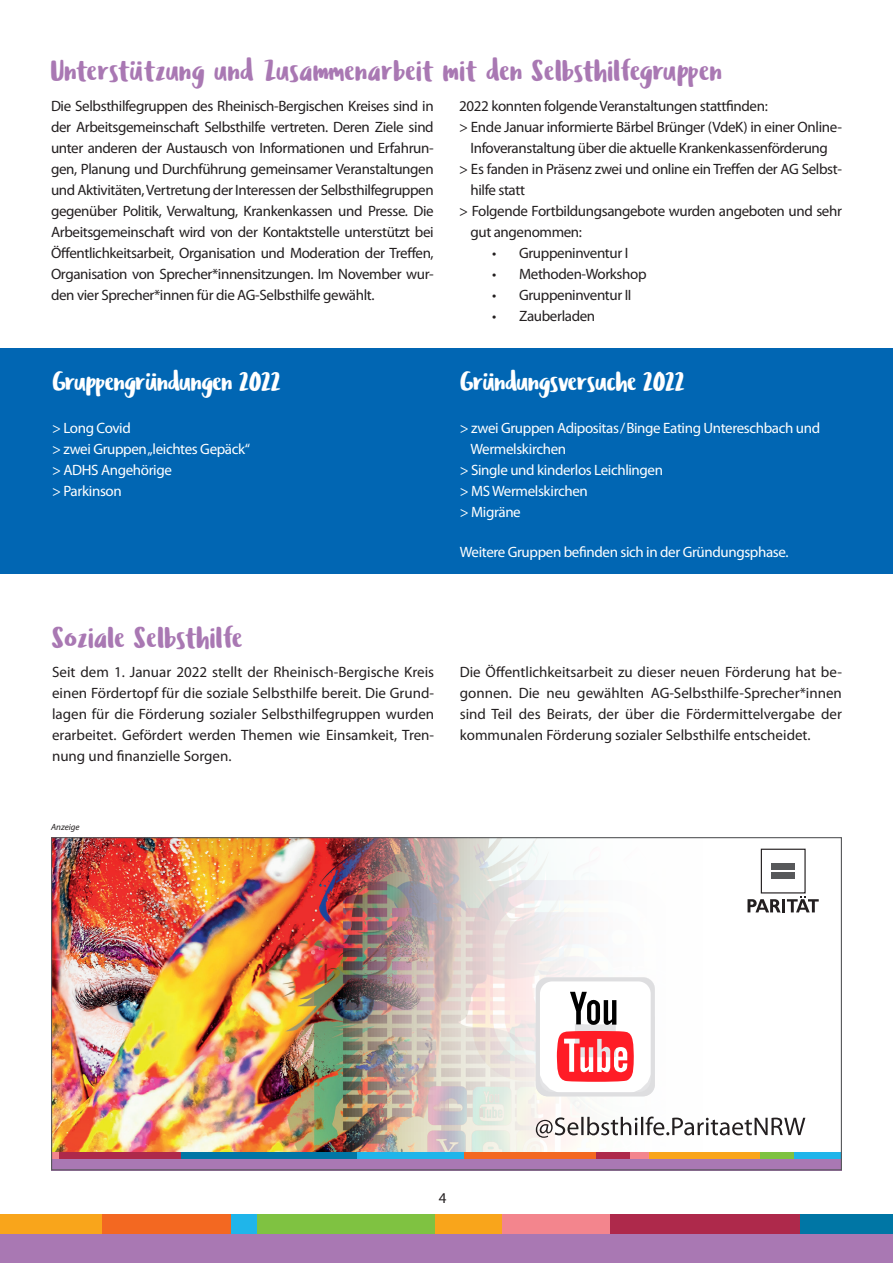
<style>
.page{position:relative;width:893px;height:1263px;background:#fff}
.page>*{position:absolute;margin:0;border:0;box-sizing:border-box;transform-origin:0 0}
.Überschrift{font:30px "Ludicrous";color:#a978b3}
.Fließtext{font:27px "Ludicrous";letter-spacing:-.025em;color:#fff}
.Fließtext-2{font:15px/21px "Myriad Pro";letter-spacing:-.025em;color:#231f20;text-align:justify}
.Fließtext-3{font:15px "Myriad Pro";letter-spacing:-.025em;color:#fff}
.t1{font:italic 9px "Myriad Pro";color:#231f20}
</style>
<div class="page">
<hr style="left:892px;top:439px;width:1px;height:366px;background:#0166b3">
<div style="left:0;top:1228px;width:893px;height:35px;background:#a978b3"></div>
<div style="left:0;top:1214px;width:102px;height:20px;background:#f9a51b"></div>
<div style="left:102px;top:1214px;width:129px;height:20px;background:#f36821"></div>
<div style="left:231px;top:1214px;width:26px;height:20px;background:#1fb5ea"></div>
<div style="left:257px;top:1214px;width:179px;height:20px;background:#7fc241"></div>
<div style="left:501px;top:1214px;width:109px;height:20px;background:#f3858d"></div>
<div style="left:610px;top:1214px;width:191px;height:20px;background:#ae294b"></div>
<div style="left:801px;top:1214px;width:92px;height:20px;background:#0076a5"></div>
<div style="left:435px;top:1214px;width:67px;height:20px;background:#f9a51b"></div>
<div style="left:0;top:349px;width:893px;height:225px;background:#0166b3"></div>
<img style="left:53px;top:839px;width:762px;height:313px">
<svg style="left:536px;top:1116px;width:269px;height:22px"></svg>
<svg style="left:536px;top:977px;width:119px;height:119px"></svg>
<div style="left:771px;top:863px;width:24px;height:6px;background:#57585a"></div>
<div style="left:771px;top:873px;width:24px;height:6px;background:#57585a"></div>
<div style="left:761px;top:849px;width:45px;height:44px;border:1px solid #231f20"></div>
<svg style="left:747px;top:896px;width:72px;height:16px"></svg>
<div style="left:51px;top:1152px;width:9px;height:11px;background:#f3858d"></div>
<div style="left:59px;top:1152px;width:122px;height:11px;background:#ae294b"></div>
<div style="left:181px;top:1152px;width:176px;height:11px;background:#0076a5"></div>
<div style="left:357px;top:1152px;width:108px;height:11px;background:#1fb5ea"></div>
<div style="left:464px;top:1152px;width:133px;height:11px;background:#f36821"></div>
<div style="left:596px;top:1152px;width:35px;height:11px;background:#ae294b"></div>
<div style="left:630px;top:1152px;width:20px;height:11px;background:#f3858d"></div>
<div style="left:649px;top:1152px;width:112px;height:11px;background:#f9a51b"></div>
<div style="left:760px;top:1152px;width:35px;height:11px;background:#7fc241"></div>
<div style="left:794px;top:1152px;width:48px;height:11px;background:#1fb5ea"></div>
<div style="left:51px;top:1159px;width:791px;height:11px;background:#a978b3"></div>
<p class="Überschrift" style="left:51px;top:50px;width:673px">Unterstützung und Zusammenarbeit mit den Selbsthilfegruppen</p>
<p class="Fließtext-2" style="left:51px;top:95px;width:384px">Die Selbsthilfegruppen des Rheinisch-Bergischen Kreises sind in der Arbeitsgemeinschaft Selbsthilfe vertreten. Deren Ziele sind unter anderen der Austausch von Informationen und Erfahrun&shy;gen, Planung und Durchführung gemeinsamer Veranstaltungen und Aktivitäten, Vertretung der Interessen der Selbsthilfegruppen gegenüber Politik, Verwaltung, Krankenkassen und Presse. Die Arbeitsgemeinschaft wird von der Kontaktstelle unterstützt bei Öffentlichkeitsarbeit, Organisation und Moderation der Treffen, Organisation von Sprecher*innensitzungen. Im November wur&shy;den vier Sprecher*innen für die AG-Selbsthilfe gewählt.</p>
<p class="Fließtext-2" style="left:459px;top:95px;width:310px">2022 konnten folgende Veranstaltungen stattfinden:</p>
<p class="Fließtext-2" style="left:459px;top:116px;width:384px;text-align:center">&gt; Ende Januar informierte Bärbel Brünger (VdeK) in einer Online-<br>Infoveranstaltung über die aktuelle Krankenkassenförderung</p>
<p class="Fließtext-2" style="left:470px;top:158px;width:373px;text-indent:-11px">&gt; Es fanden in Präsenz zwei und online ein Treffen der AG Selbst&shy;hilfe statt</p>
<p class="Fließtext-2" style="left:470px;top:200px;width:373px;text-indent:-11px">&gt; Folgende Fortbildungsangebote wurden angeboten und sehr gut angenommen:</p>
<p class="Fließtext-2" style="left:492px;top:242px;width:138px">• Gruppeninventur I</p>
<p class="Fließtext-2" style="left:492px;top:263px;width:156px">• Methoden-Workshop</p>
<p class="Fließtext-2" style="left:492px;top:284px;width:141px">• Gruppeninventur II</p>
<p class="Fließtext-2" style="left:492px;top:305px;width:105px">• Zauberladen</p>
<p class="Fließtext" style="left:52px;top:363px;width:231px">Gruppengründungen 2022</p>
<p class="Fließtext-3" style="left:52px;top:418px;width:80px">&gt; Long Covid</p>
<p class="Fließtext-3" style="left:52px;top:439px;width:200px">&gt; zwei Gruppen „leichtes Gepäck“</p>
<p class="Fließtext-3" style="left:52px;top:460px;width:121px">&gt; ADHS Angehörige</p>
<p class="Fließtext-3" style="left:52px;top:481px;width:71px">&gt; Parkinson</p>
<p class="Fließtext" style="left:460px;top:363px;width:227px">Gründungsversuche 2022</p>
<p class="Fließtext-3" style="left:460px;top:418px;width:362px">&gt; zwei Gruppen Adipositas/Binge Eating Untereschbach und</p>
<p class="Fließtext-3" style="left:470px;top:439px;width:97px">Wermelskirchen</p>
<p class="Fließtext-3" style="left:460px;top:460px;width:205px">&gt; Single und kinderlos Leichlingen</p>
<p class="Fließtext-3" style="left:460px;top:481px;width:130px">&gt; MS Wermelskirchen</p>
<p class="Fließtext-3" style="left:460px;top:502px;width:63px">&gt; Migräne</p>
<p class="Fließtext-3" style="left:460px;top:543px;width:330px">Weitere Gruppen befinden sich in der Gründungsphase.</p>
<p class="Überschrift" style="left:52px;top:617px;width:193px">Soziale Selbsthilfe</p>
<p class="Fließtext-2" style="left:52px;top:661px;width:384px">Seit dem 1. Januar 2022 stellt der Rheinisch-Bergische Kreis einen Fördertopf für die soziale Selbsthilfe bereit. Die Grund&shy;lagen für die Förderung sozialer Selbsthilfegruppen wurden erarbeitet. Gefördert werden Themen wie Einsamkeit, Tren&shy;nung und finanzielle Sorgen.</p>
<p class="Fließtext-2" style="left:460px;top:661px;width:384px">Die Öffentlichkeitsarbeit zu dieser neuen Förderung hat be&shy;gonnen. Die neu gewählten AG-Selbsthilfe-Sprecher*innen sind Teil des Beirats, der über die Fördermittelvergabe der kommunalen Förderung sozialer Selbsthilfe entscheidet.</p>
<p class="t1" style="left:51px;top:821px;width:30px">Anzeige</p>
<p class="Fließtext-2" style="left:439px;top:1187px;width:9px">4</p>
</div>
